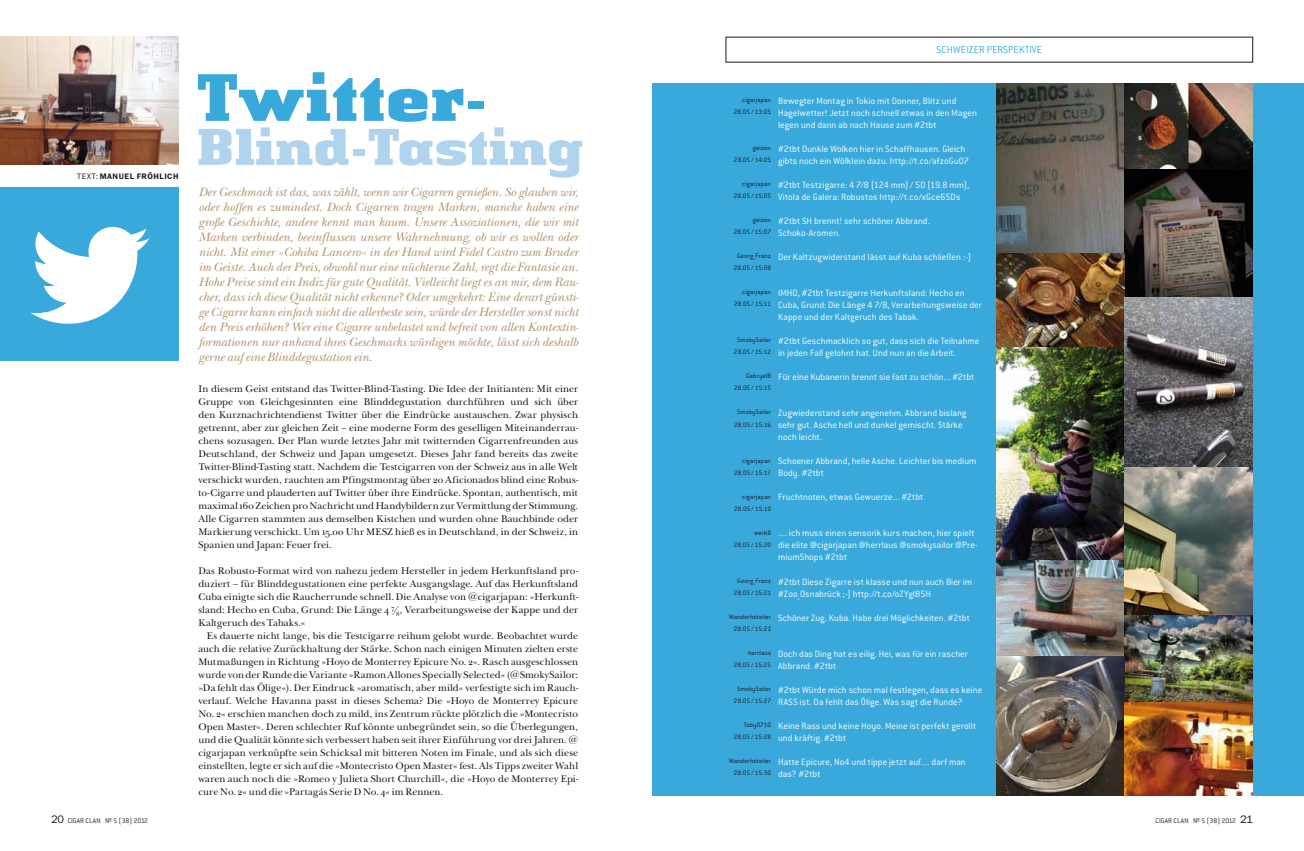
<style>
.page{position:relative;width:1304px;height:851px;background:#fff}
.page>*{position:absolute;margin:0;border:0;box-sizing:border-box;transform-origin:0 0}
.t1{font:70px "Cigar Clan";color:#39a9dc}
.t2{font:54px "Cigar Clan";color:#b0d4ee}
.t3{font:italic 12.5px/15px "New Baskerville ITCOTF";color:#b4926a;text-align:justify}
.t4{font:11px "Conduit Cyr ITC Light";letter-spacing:.02em;color:#39a9dc}
.t5{font:10px/13px "New Baskerville ITCOTF";color:#1a171c;text-align:justify}
.t6{font:10px/12px "Conduit Cyr ITC Light";letter-spacing:.005em;color:#fff}
.t7{font:8px "Franklin Gothic Demi C OTF Regular";letter-spacing:.065em;color:#1a171c}
.t8{font:7.5px "Conduit Cyr ITC Light";letter-spacing:-.025em;color:#1a171c}
.t9{font:7px/12px "Conduit Cyr ITC Light";letter-spacing:.015em;color:#1a171c;text-align:right}
.s1{font-family:"Franklin Gothic Book C OTF Regular"}
.s2{font-family:"Franklin Gothic Book C OTF Regular";font-size:11px}
</style>
<div class="page">
<img style="left:0;top:37px;width:179px;height:127px">
<div style="left:652px;top:84px;width:652px;height:711px;background:#39a9dc"></div>
<div style="left:0;top:187px;width:179px;height:173px;background:#39a9dc"></div>
<svg style="left:30px;top:227px;width:120px;height:97px"></svg>
<img style="left:996px;top:84px;width:257px;height:711px">
<svg style="left:725px;top:37px;width:528px;height:26px"></svg>
<p class="t7" style="left:77px;top:171px;width:103px"><span class="s1">TEXT:</span> MANUEL FRÖHLICH</p>
<p class="t8" style="left:51px;top:816px;width:21px"><span class="s2">20</span> cigar</p>
<p class="t8" style="left:86px;top:816px;width:5px">clan</p>
<p class="t8" style="left:105px;top:816px;width:44px">№ 5 (38) 2012</p>
<h1 class="t1" style="left:197px;top:53px;width:292px">Twitter-</h1>
<h2 class="t2" style="left:197px;top:112px;width:387px">Blind-Tasting</h2>
<p class="t3" style="left:198px;top:184px;width:381px">Der Geschmack ist das, was zählt, wenn wir Cigarren genießen. So glauben wir, oder hoffen es zumindest. Doch Cigarren tragen Marken, manche haben eine große Geschichte, andere kennt man kaum. Unsere Assoziationen, die wir mit Marken verbinden, beeinflussen unsere Wahrnehmung, ob wir es wollen oder nicht. Mit einer »Cohiba Lancero« in der Hand wird Fidel Castro zum Bruder im Geiste. Auch der Preis, obwohl nur eine nüchterne Zahl, regt die Fantasie an.<br>Hohe Preise sind ein Indiz für gute Qualität. Vielleicht liegt es an mir, dem Rau&shy;cher, dass ich diese Qualität nicht erkenne? Oder umgekehrt: Eine derart günsti&shy;ge Cigarre kann einfach nicht die allerbeste sein, würde der Hersteller sonst nicht den Preis erhöhen? Wer eine Cigarre unbelastet und befreit von allen Kontextin&shy;formationen nur anhand ihres Geschmacks würdigen möchte, lässt sich deshalb gerne auf eine Blinddegustation ein.</p>
<p class="t5" style="left:198px;top:382px;width:381px">In diesem Geist entstand das Twitter-Blind-Tasting. Die Idee der Initianten: Mit einer Gruppe von Gleichgesinnten eine Blinddegustation durchführen und sich über den Kurznachrichtendienst Twitter über die Eindrücke austauschen. Zwar physisch getrennt, aber zur gleichen Zeit – eine moderne Form des geselligen Miteinanderrau&shy;chens sozusagen. Der Plan wurde letztes Jahr mit twitternden Cigarrenfreunden aus Deutschland, der Schweiz und Japan umgesetzt. Dieses Jahr fand bereits das zweite Twitter-Blind-Tasting statt. Nachdem die Testcigarren von der Schweiz aus in alle Welt verschickt wurden, rauchten am Pfingstmontag über 20 Aficionados blind eine Robus&shy;to-Cigarre und plauderten auf Twitter über ihre Eindrücke. Spontan, authentisch, mit maximal 160 Zeichen pro Nachricht und Handybildern zur Vermittlung der Stimmung.<br>Alle Cigarren stammten aus demselben Kistchen und wurden ohne Bauchbinde oder Markierung verschickt. Um 15.00 Uhr MESZ hieß es in Deutschland, in der Schweiz, in Spanien und Japan: Feuer frei.</p>
<p class="t5" style="left:198px;top:564px;width:381px">Das Robusto-Format wird von nahezu jedem Hersteller in jedem Herkunftsland pro&shy;duziert – für Blinddegustationen eine perfekte Ausgangslage. Auf das Herkunftsland Cuba einigte sich die Raucherrunde schnell. Die Analyse von @cigarjapan: »Herkunft&shy;sland: Hecho en Cuba, Grund: Die Länge 4 <sup>7</sup>/<sub>8</sub>, Verarbeitungsweise der Kappe und der Kaltgeruch des Tabaks.«</p>
<p class="t5" style="left:198px;top:629px;width:381px;text-indent:8px">Es dauerte nicht lange, bis die Testcigarre reihum gelobt wurde. Beobachtet wurde auch die relative Zurückhaltung der Stärke. Schon nach einigen Minuten zielten erste Mutmaßungen in Richtung »Hoyo de Monterrey Epicure No. 2«. Rasch ausgeschlossen wurde von der Runde die Variante »Ramon Allones Specially Selected« (@SmokySailor: »Da fehlt das Ölige«). Der Eindruck »aromatisch, aber mild« verfestigte sich im Rauch&shy;verlauf. Welche Havanna passt in dieses Schema? Die »Hoyo de Monterrey Epicure No. 2« erschien manchen doch zu mild, ins Zentrum rückte plötzlich die »Montecristo Open Master«. Deren schlechter Ruf könnte unbegründet sein, so die Überlegungen, und die Qualität könnte sich verbessert haben seit ihrer Einführung vor drei Jahren. @ cigarjapan verknüpfte sein Schicksal mit bitteren Noten im Finale, und als sich diese einstellten, legte er sich auf die »Montecristo Open Master« fest. Als Tipps zweiter Wahl waren auch noch die »Romeo y Julieta Short Churchill«, die »Hoyo de Monterrey Epi&shy;cure No. 2« und die »Partagás Serie D No. 4« im Rennen.</p>
<p class="t4" style="left:936px;top:44px;width:107px">Schweizer Perspektive</p>
<p class="t6" style="left:778px;top:95px;width:200px">Bewegter Montag in Tokio mit Donner, Blitz und<br>Hagelwetter! Jetzt noch schnell etwas in den Magen legen und dann ab nach Hause zum #2tbt</p>
<p class="t6" style="left:778px;top:143px;width:192px">#2tbt Dunkle Wolken hier in Schaffhausen. Gleich gibts noch ein Wölklein dazu. http://t.co/afzoGuO7</p>
<p class="t6" style="left:778px;top:179px;width:192px">#2tbt Testzigarre: 4 7/8 (124 mm) / 50 (19.8 mm),<br>Vitola de Galera: Robustos http://t.co/xGce65Ds</p>
<p class="t6" style="left:778px;top:215px;width:153px">#2tbt SH brennt! sehr schöner Abbrand.<br>Schoko-Aromen.</p>
<p class="t6" style="left:778px;top:251px;width:194px">Der Kaltzugwiderstand lässt auf Kuba schließen :-)</p>
<p class="t6" style="left:778px;top:287px;width:205px">IMHO, #2tbt Testzigarre Herkunftsland: Hecho en<br>Cuba, Grund: Die Länge 4 7/8, Verarbeitungsweise der<br>Kappe und der Kaltgeruch des Tabak.</p>
<p class="t6" style="left:778px;top:335px;width:203px">#2tbt Geschmacklich so gut, dass sich die Teilnahme in jeden Fall gelohnt hat. Und nun an die Arbeit.</p>
<p class="t6" style="left:778px;top:371px;width:198px">Für eine Kubanerin brennt sie fast zu schön... #2tbt</p>
<p class="t6" style="left:778px;top:407px;width:190px">Zugwiederstand sehr angenehm. Abbrand bislang sehr gut. Asche hell und dunkel gemischt. Stärke noch leicht.</p>
<p class="t6" style="left:778px;top:455px;width:200px">Schoener Abbrand, helle Asche. Leichter bis medium<br>Body. #2tbt</p>
<p class="t6" style="left:778px;top:491px;width:147px">Fruchtnoten, etwas Gewuerze... #2tbt</p>
<p class="t6" style="left:778px;top:527px;width:201px">.... ich muss einen sensorik kurs machen, hier spielt die elite @cigarjapan @herrlaus @smokysailor @Pre&shy;miumShops #2tbt</p>
<p class="t6" style="left:778px;top:575px;width:196px">#2tbt Diese Zigarre ist klasse und nun auch Bier im #Zoo_Osnabrück ;-) http://t.co/oZYgIB5H</p>
<p class="t6" style="left:778px;top:611px;width:193px">Schöner Zug. Kuba. Habe drei Möglichkeiten. #2tbt</p>
<p class="t6" style="left:778px;top:647px;width:191px">Doch das Ding hat es eilig. Hei, was für ein rascher<br>Abbrand. #2tbt</p>
<p class="t6" style="left:778px;top:683px;width:206px">#2tbt Würde mich schon mal festlegen, dass es keine<br>RASS ist. Da fehlt das Ölige. Was sagt die Runde?</p>
<p class="t6" style="left:778px;top:719px;width:199px">Keine Rass und keine Hoyo. Meine ist perfekt gerollt und kräftig. #2tbt</p>
<p class="t6" style="left:778px;top:755px;width:189px">Hatte Epicure, No4 und tippe jetzt auf.... darf man das? #2tbt</p>
<p class="t9" style="left:734px;top:94px;width:39px">cigarjapan<br>28.05 / 13:05</p>
<p class="t9" style="left:734px;top:142px;width:39px">geizen<br>28.05 / 14:05</p>
<p class="t9" style="left:734px;top:178px;width:39px">cigarjapan<br>28.05 / 15:05</p>
<p class="t9" style="left:734px;top:214px;width:39px">geizen<br>28.05 / 15:07</p>
<p class="t9" style="left:734px;top:250px;width:39px;text-align:center">Georg_Franz<br>28.05 / 15:08</p>
<p class="t9" style="left:734px;top:286px;width:38px">cigarjapan<br>28.05 / 15:11</p>
<p class="t9" style="left:734px;top:334px;width:39px;text-align:center">SmokySailor<br>28.05 / 15:12</p>
<p class="t9" style="left:734px;top:370px;width:39px">GabryelB<br>28.05 / 15:15</p>
<p class="t9" style="left:734px;top:406px;width:39px;text-align:center">SmokySailor<br>28.05 / 15:16</p>
<p class="t9" style="left:734px;top:454px;width:38px">cigarjapan<br>28.05 / 15:17</p>
<p class="t9" style="left:734px;top:490px;width:39px">cigarjapan<br>28.05 / 15:19</p>
<p class="t9" style="left:734px;top:526px;width:39px">werk8<br>28.05 / 15:20</p>
<p class="t9" style="left:734px;top:574px;width:39px;text-align:center">Georg_Franz<br>28.05 / 15:21</p>
<p class="t9" style="left:729px;top:610px;width:43px">Wanderhotelier<br>28.05 / 15:23</p>
<p class="t9" style="left:734px;top:646px;width:39px">herrlaus<br>28.05 / 15:25</p>
<p class="t9" style="left:734px;top:682px;width:39px;text-align:center">SmokySailor<br>28.05 / 15:27</p>
<p class="t9" style="left:734px;top:718px;width:39px">Toby0710<br>28.05 / 15:28</p>
<p class="t9" style="left:729px;top:754px;width:43px">Wanderhotelier<br>28.05 / 15:30</p>
<p class="t8" style="left:1156px;top:816px;width:5px">cigar</p>
<p class="t8" style="left:1174px;top:816px;width:5px">clan</p>
<p class="t8" style="left:1193px;top:816px;width:61px">№ 5 (38) 2012 <span class="s2">21</span></p>
</div>
